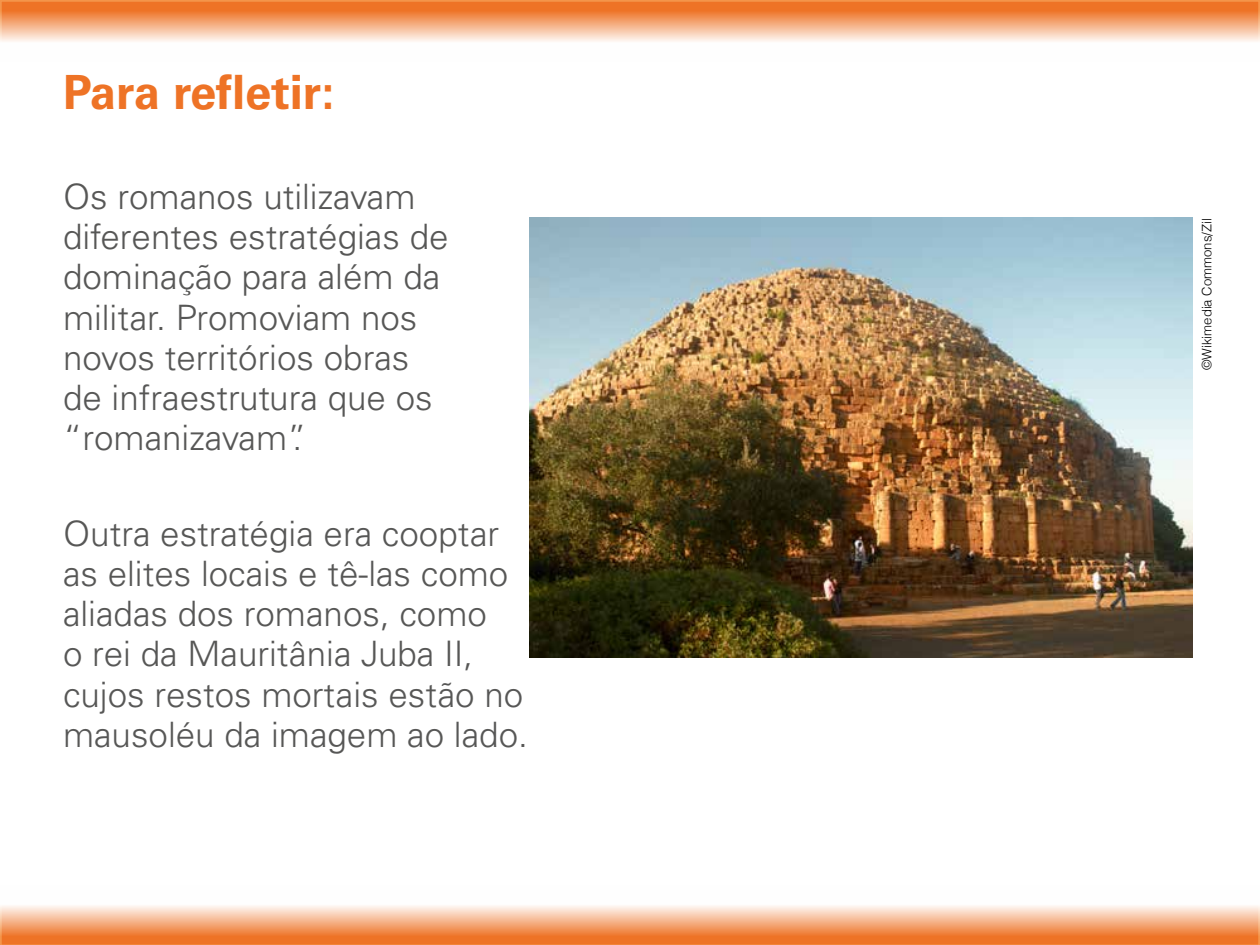
<style>
.page{position:relative;width:1260px;height:945px;background:#fff}
.page>*{position:absolute;margin:0;border:0;box-sizing:border-box;transform-origin:0 0}
.t1{font:700 47.25px "Univers LT Std";color:#ee7326}
.t2{font:300 35px/40.2px "Univers LT Std";color:#575756}
.t3{font:300 13.12px "Helvetica";color:#000}
</style>
<div class="page">
<svg style="left:0;top:0;width:1260px;height:42px;background:#f4a675"></svg>
<svg style="left:0;top:906px;width:1260px;height:39px;background:#f4a676"></svg>
<img style="left:529px;top:217px;width:664px;height:440px">
<h1 class="t1" style="left:63px;top:64px;width:273px">Para refletir:</h1>
<p class="t2" style="left:63px;top:176px;width:387px">Os romanos utilizavam diferentes estratégias de dominação para além da militar. Promoviam nos novos territórios obras de infraestrutura que os “romanizavam”.</p>
<p class="t2" style="left:63px;top:513px;width:466px">Outra estratégia era cooptar as elites locais e tê-las como aliadas dos romanos, como<br>o rei da Mauritânia Juba II, cujos restos mortais estão no mausoléu da imagem ao lado.</p>
<p class="t3" style="left:1196px;top:370px;width:153px;rotate:-90deg">©Wikimedia Commons/Zil</p>
</div>
